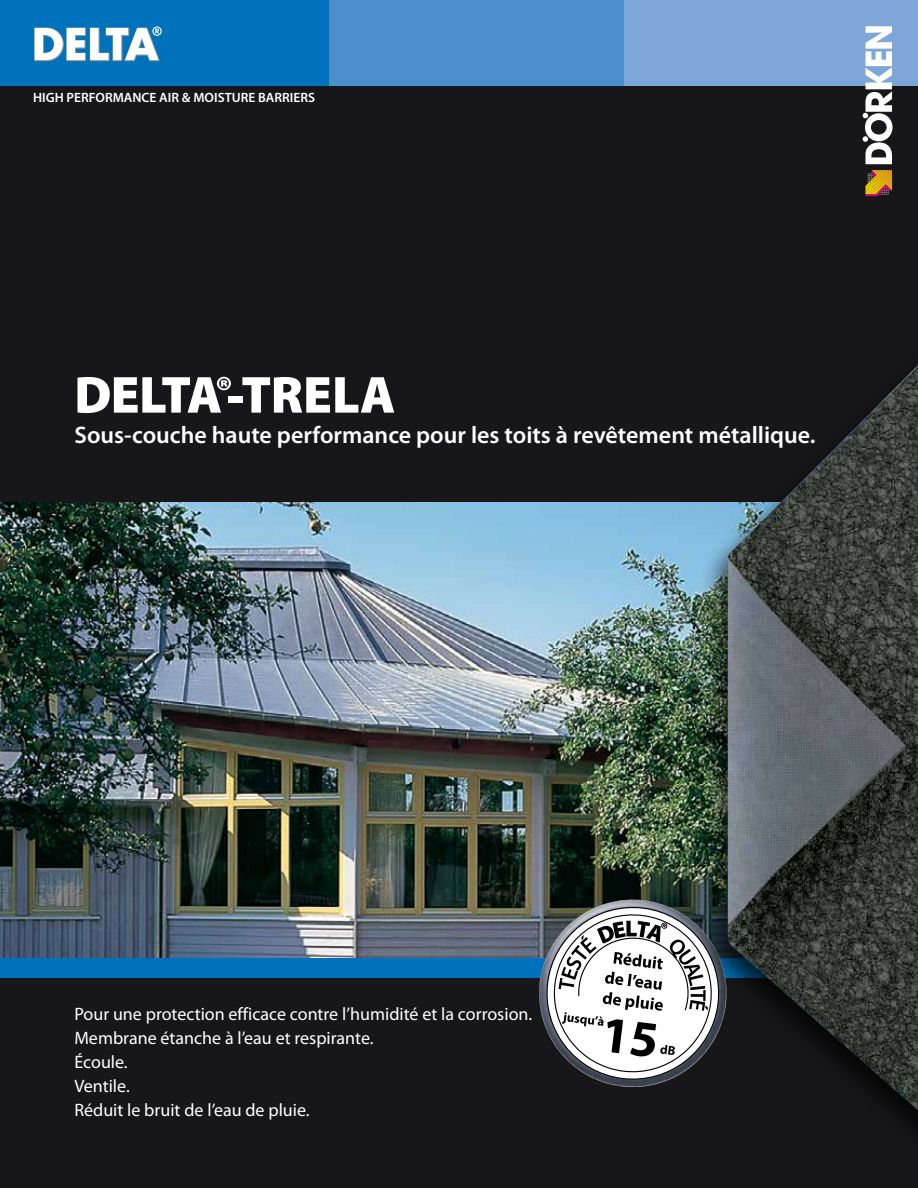
<style>
.page{position:relative;width:918px;height:1188px;background:#171619}
.page>*{position:absolute;margin:0;border:0;box-sizing:border-box;transform-origin:0 0}
.t1{font:900 52.5px "Delta Myriad Pro";letter-spacing:-.035em;color:#fff}
.t2{font:600 24px "Myriad Pro Doerken";color:#fff}
.t3{font:18px/24px "Myriad Pro Doerken";color:#fff}
.t4{font:600 13.5px "Myriad Pro Doerken";color:#fff}
.s1{font-family:"Myriad Pro Doerken"}
</style>
<div class="page">
<img style="left:0;top:502px;width:699px;height:456px">
<div style="left:0;top:958px;width:918px;height:20px;background:#0072bc"></div>
<div style="left:623px;top:0;width:295px;height:85px;background:#7da7d8"></div>
<div style="left:0;top:0;width:329px;height:85px;background:#0072bc"></div>
<div style="left:329px;top:0;width:294px;height:85px;background:#4a8ecc"></div>
<svg style="left:34px;top:26px;width:128px;height:35px"></svg>
<svg style="left:863px;top:26px;width:30px;height:138px"></svg>
<svg style="left:866px;top:170px;width:26px;height:26px"></svg>
<img style="left:588px;top:900px;width:44px;height:2px">
<svg style="left:542px;top:902px;width:157px;height:182px;background:#acadae"></svg>
<div style="left:699px;top:347px;width:219px;height:836px;background:#000;opacity:.75"></div>
<img style="left:728px;top:365px;width:190px;height:745px">
<p class="t4" style="left:33px;top:89px;width:283px">HIGH PERFORMANCE AIR &amp; MOISTURE BARRIERS</p>
<h1 class="t1" style="left:74px;top:360px;width:323px">DELTA®-T<span class="s1">RELA</span></h1>
<h2 class="t2" style="left:74px;top:419px;width:743px">Sous-couche haute performance pour les toits à revêtement métallique.</h2>
<p class="t3" style="left:74px;top:1002px;width:459px">Pour une protection efficace contre l’humidité et la corrosion.<br>Membrane étanche à l’eau et respirante.<br>Écoule.<br>Ventile.<br>Réduit le bruit de l’eau de pluie.</p>
</div>
